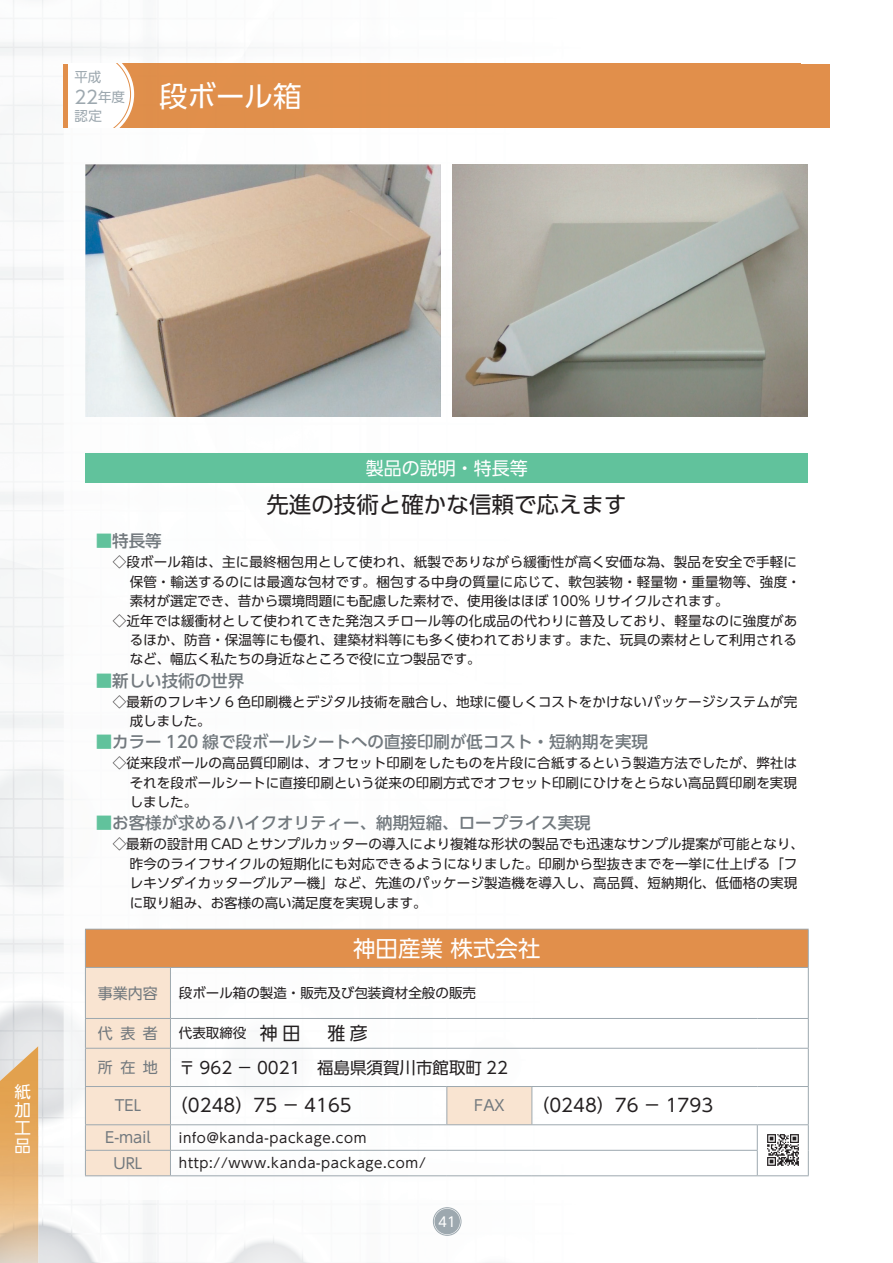
<style>
.page{position:relative;width:893px;height:1263px;background:#fff}
.page>*{position:absolute;margin:0;border:0;box-sizing:border-box;transform-origin:0 0}
.t1{font:28.5px "UD Shin Go Pro";color:#fff}
.t2{font:22.5px "UD Shin Go Pro";color:#231f20}
.t3{font:22.5px "UD Shin Go Pro";color:#fff}
.t4{font:18px "UD Shin Go Pro";color:#231f20}
.t5{font:18px "UD Shin Go Pro";color:#fff}
.t6{font:18px "UD Shin Go Pro";color:#9da8af}
.t7{font:500 16.5px "UD Shin Go Pro";color:#72797e}
.t8{font:16.5px "UD Shin Go Pro";color:#231f20}
.t9{font:16.5px/18.1px "UD Shin Go Pro";color:#fff;text-align:justify}
.t10{font:15px "UD Shin Go Pro";color:#72797e}
.t11{font:13.5px/19.5px "UD Shin Go Pro";letter-spacing:.01em;color:#231f20}
.t12{font:13.5px "UD Shin Go Pro";letter-spacing:.05em;color:#231f20}
.t13{font:13.5px "UD Shin Go Pro";color:#9da8af}
.t14{font:13.5px "UD Shin Go Pro";color:#fff}
.s1{font-size:13.5px}
.s2{font-weight:400;color:#61c29c}
.s3{font-size:18px}
</style>
<div class="page">
<img style="left:107px;top:18px;width:694px;height:46px">
<img style="left:0;top:0;width:107px;height:1263px">
<img style="left:106px;top:1199px;width:356px;height:64px">
<img style="left:64px;top:128px;width:52px;height:1071px">
<img style="left:0;top:1046px;width:38px;height:217px">
<div style="left:801px;top:64px;width:28px;height:64px;background:#e18f4b"></div>
<div style="left:136px;top:64px;width:665px;height:64px;background:#e18f4b"></div>
<svg style="left:68px;top:64px;width:68px;height:64px"></svg>
<hr style="left:64px;top:64px;width:4px;height:64px;background:#e18f4b">
<div style="left:434px;top:1209px;width:26px;height:25px;background:#9da8af;border-radius:50%"></div>
<div style="left:433px;top:1207px;width:28px;height:28px;border:1px solid #9da8af;border-radius:50%"></div>
<div style="left:85px;top:453px;width:723px;height:30px;background:#61c29c"></div>
<div style="left:85px;top:929px;width:723px;height:38px;background:#e18f4b"></div>
<svg style="left:86px;top:968px;width:446px;height:207px"></svg>
<hr style="left:85px;top:929px;width:85px;height:1px;background:#9da8af">
<hr style="left:85px;top:929px;width:1px;height:38px;background:#9da8af">
<hr style="left:170px;top:929px;width:277px;height:1px;background:#9da8af">
<hr style="left:447px;top:929px;width:85px;height:1px;background:#9da8af">
<hr style="left:532px;top:929px;width:225px;height:1px;background:#9da8af">
<hr style="left:757px;top:929px;width:52px;height:1px;background:#9da8af">
<hr style="left:808px;top:929px;width:1px;height:38px;background:#9da8af">
<hr style="left:85px;top:967px;width:85px;height:1px;background:#9da8af">
<hr style="left:85px;top:968px;width:1px;height:50px;background:#9da8af">
<hr style="left:170px;top:967px;width:277px;height:1px;background:#9da8af">
<hr style="left:170px;top:968px;width:1px;height:50px;background:#9da8af">
<hr style="left:447px;top:967px;width:85px;height:1px;background:#9da8af">
<hr style="left:532px;top:967px;width:225px;height:1px;background:#9da8af">
<hr style="left:757px;top:967px;width:52px;height:1px;background:#9da8af">
<hr style="left:808px;top:968px;width:1px;height:50px;background:#9da8af">
<hr style="left:85px;top:1018px;width:85px;height:1px;background:#9da8af">
<svg style="left:85px;top:1019px;width:1px;height:29px"></svg>
<hr style="left:170px;top:1018px;width:277px;height:1px;background:#9da8af">
<svg style="left:170px;top:1019px;width:1px;height:29px"></svg>
<hr style="left:447px;top:1018px;width:85px;height:1px;background:#9da8af">
<hr style="left:532px;top:1018px;width:225px;height:1px;background:#9da8af">
<hr style="left:757px;top:1018px;width:52px;height:1px;background:#9da8af">
<svg style="left:808px;top:1019px;width:1px;height:29px"></svg>
<hr style="left:85px;top:1048px;width:85px;height:1px;background:#9da8af">
<hr style="left:85px;top:1048px;width:1px;height:38px;background:#9da8af">
<hr style="left:170px;top:1048px;width:277px;height:1px;background:#9da8af">
<hr style="left:170px;top:1048px;width:1px;height:38px;background:#9da8af">
<hr style="left:447px;top:1048px;width:85px;height:1px;background:#9da8af">
<hr style="left:532px;top:1048px;width:225px;height:1px;background:#9da8af">
<hr style="left:757px;top:1048px;width:52px;height:1px;background:#9da8af">
<hr style="left:808px;top:1048px;width:1px;height:38px;background:#9da8af">
<hr style="left:85px;top:1086px;width:85px;height:1px;background:#9da8af">
<hr style="left:85px;top:1087px;width:1px;height:37px;background:#9da8af">
<hr style="left:170px;top:1086px;width:277px;height:1px;background:#9da8af">
<hr style="left:170px;top:1087px;width:1px;height:37px;background:#9da8af">
<hr style="left:447px;top:1086px;width:85px;height:1px;background:#9da8af">
<hr style="left:446px;top:1087px;width:1px;height:37px;background:#9da8af">
<hr style="left:532px;top:1086px;width:225px;height:1px;background:#9da8af">
<hr style="left:531px;top:1087px;width:1px;height:37px;background:#9da8af">
<hr style="left:757px;top:1086px;width:52px;height:1px;background:#9da8af">
<hr style="left:808px;top:1087px;width:1px;height:37px;background:#9da8af">
<hr style="left:85px;top:1124px;width:85px;height:1px;background:#9da8af">
<hr style="left:170px;top:1124px;width:277px;height:1px;background:#9da8af">
<hr style="left:447px;top:1124px;width:85px;height:1px;background:#9da8af">
<hr style="left:532px;top:1124px;width:225px;height:1px;background:#9da8af">
<hr style="left:757px;top:1124px;width:52px;height:1px;background:#9da8af">
<svg style="left:808px;top:1125px;width:1px;height:50px"></svg>
<hr style="left:757px;top:1175px;width:52px;height:1px;background:#9da8af">
<hr style="left:85px;top:1150px;width:85px;height:1px;background:#9da8af">
<svg style="left:85px;top:1125px;width:1px;height:50px"></svg>
<hr style="left:170px;top:1150px;width:277px;height:1px;background:#9da8af">
<svg style="left:170px;top:1125px;width:1px;height:50px"></svg>
<hr style="left:447px;top:1150px;width:85px;height:1px;background:#9da8af">
<hr style="left:532px;top:1150px;width:226px;height:1px;background:#9da8af">
<svg style="left:757px;top:1125px;width:1px;height:50px"></svg>
<hr style="left:85px;top:1175px;width:85px;height:1px;background:#9da8af">
<hr style="left:170px;top:1175px;width:277px;height:1px;background:#9da8af">
<hr style="left:447px;top:1175px;width:85px;height:1px;background:#9da8af">
<hr style="left:532px;top:1175px;width:225px;height:1px;background:#9da8af">
<img style="left:767px;top:1134px;width:32px;height:32px">
<img style="left:85px;top:165px;width:355px;height:252px">
<img style="left:453px;top:165px;width:355px;height:252px">
<p class="t13" style="left:74px;top:66px;width:28px">平成</p>
<h3 class="t6" style="left:74px;top:83px;width:52px">22<span class="s1">年度</span></h3>
<p class="t13" style="left:74px;top:105px;width:29px">認定</p>
<h1 class="t1" style="left:159px;top:73px;width:144px">段ボール箱</h1>
<p class="t9" style="left:15px;top:1082px;width:18px">紙加工品</p>
<h3 class="t5" style="left:366px;top:453px;width:164px">製品の説明・特長等</h3>
<h2 class="t2" style="left:266px;top:487px;width:362px">先進の技術と確かな信頼で応えます</h2>
<p class="t7" style="left:96px;top:527px;width:68px"><span class="s2">■</span>特長等</p>
<p class="t11" style="left:113px;top:552px;width:686px">◇段ボール箱は、主に最終梱包用として使われ、紙製でありながら緩衝性が高く安価な為、製品を安全で手軽に</p>
<p class="t11" style="left:130px;top:571px;width:672px">保管・輸送するのには最適な包材です。梱包する中身の質量に応じて、軟包装物・軽量物・重量物等、強度・</p>
<p class="t11" style="left:130px;top:591px;width:600px">素材が選定でき、昔から環境問題にも配慮した素材で、使用後はほぼ 100% リサイクルされます。</p>
<p class="t11" style="left:113px;top:610px;width:686px">◇近年では緩衝材として使われてきた発泡スチロール等の化成品の代わりに普及しており、軽量なのに強度があ</p>
<p class="t11" style="left:130px;top:630px;width:669px">るほか、防音・保温等にも優れ、建築材料等にも多く使われております。また、玩具の素材として利用される</p>
<p class="t11" style="left:130px;top:649px;width:352px">など、幅広く私たちの身近なところで役に立つ製品です。</p>
<p class="t7" style="left:96px;top:667px;width:150px"><span class="s2">■</span>新しい技術の世界</p>
<p class="t11" style="left:130px;top:691px;width:669px;text-indent:-17px">◇最新のフレキソ 6 色印刷機とデジタル技術を融合し、地球に優しくコストをかけないパッケージシステムが完成しました。</p>
<p class="t7" style="left:96px;top:728px;width:554px"><span class="s2">■</span>カラー 120 線で段ボールシートへの直接印刷が低コスト・短納期を実現</p>
<p class="t11" style="left:130px;top:753px;width:669px;text-align:justify;text-indent:-17px">◇従来段ボールの高品質印刷は、オフセット印刷をしたものを片段に合紙するという製造方法でしたが、弊社はそれを段ボールシートに直接印刷という従来の印刷方式でオフセット印刷にひけをとらない高品質印刷を実現しました。</p>
<p class="t7" style="left:96px;top:809px;width:496px"><span class="s2">■</span>お客様が求めるハイクオリティー、納期短縮、ロープライス実現</p>
<p class="t11" style="left:130px;top:834px;width:676px;text-indent:-17px">◇最新の設計用 CAD とサンプルカッターの導入により複雑な形状の製品でも迅速なサンプル提案が可能となり、昨今のライフサイクルの短期化にも対応できるようになりました。印刷から型抜きまでを一挙に仕上げる「フレキソダイカッターグルアー機」など、先進のパッケージ製造機を導入し、高品質、短納期化、低価格の実現に取り組み、お客様の高い満足度を実現します。</p>
<h2 class="t3" style="left:353px;top:930px;width:189px">神田産業 株式会社</h2>
<p class="t10" style="left:98px;top:981px;width:61px">事業内容</p>
<p class="t11" style="left:179px;top:983px;width:299px">段ボール箱の製造・販売及び包装資材全般の販売</p>
<p class="t10" style="left:98px;top:1021px;width:61px">代表者</p>
<p class="t11" style="left:179px;top:1023px;width:190px">代表取締役　<span class="s3">神田　雅彦</span></p>
<p class="t10" style="left:98px;top:1055px;width:61px">所在地</p>
<p class="t8" style="left:179px;top:1054px;width:331px">〒 962 － 0021　福島県須賀川市館取町 22</p>
<p class="t10" style="left:115px;top:1093px;width:28px">TEL</p>
<h3 class="t4" style="left:170px;top:1091px;width:183px">（0248）75 － 4165</h3>
<p class="t10" style="left:474px;top:1093px;width:32px">FAX</p>
<h3 class="t4" style="left:531px;top:1091px;width:183px">（0248）76 － 1793</h3>
<p class="t10" style="left:105px;top:1125px;width:47px">E-mail</p>
<p class="t12" style="left:179px;top:1126px;width:189px">info@kanda-package.com</p>
<p class="t10" style="left:114px;top:1151px;width:30px">URL</p>
<p class="t12" style="left:179px;top:1152px;width:248px">http://www.kanda-package.com/</p>
<p class="t14" style="left:438px;top:1211px;width:19px">41</p>
</div>
